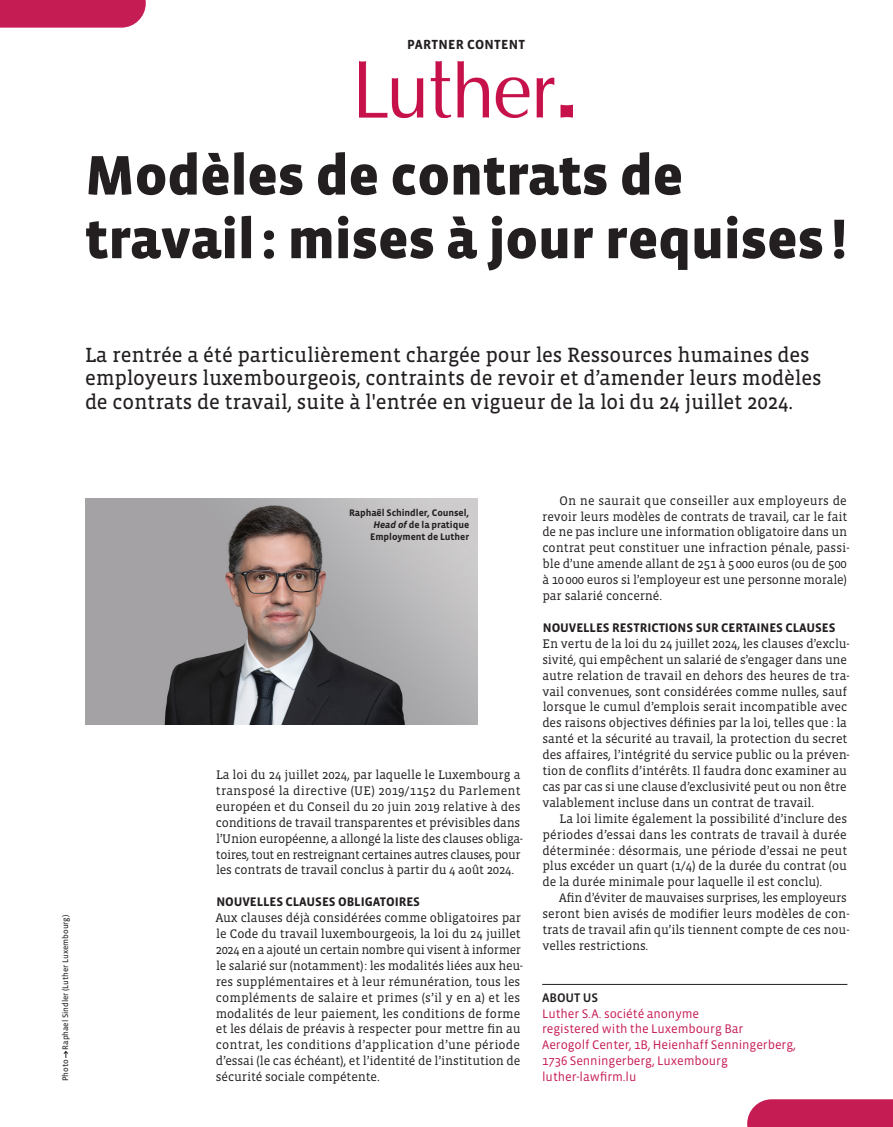
<style>
.page{position:relative;width:893px;height:1127px;background:#fff}
.page>*{position:absolute;margin:0;border:0;box-sizing:border-box;transform-origin:0 0}
._01_titre{font:900 57px/63.6px "Vista Sans OTCE";letter-spacing:-.005em;color:#231f20}
._02_chapo{font:21px/23.9px "Vista Slab OTCE";letter-spacing:-.005em;color:#231f20}
.t1{font:700 13.5px "Vista Sans OTCE";letter-spacing:.02em;color:#231f20}
._03_texte_courant_1e{font:12.75px/15.9px "Vista Slab OTCE";letter-spacing:-.005em;color:#231f20}
._03_texte-courant{font:12.75px/15.9px "Vista Slab OTCE";letter-spacing:-.005em;color:#231f20}
.En_savoir_plus{font:12.75px/15.9px "Vista Sans OTCE";letter-spacing:-.005em;color:#c61c54}
._03_intertitre{font:700 12.75px "Vista Sans OTCE";letter-spacing:-.005em;color:#231f20}
._04_legende{font:700 9.75px/11.9px "Vista Sans OTCE";letter-spacing:-.005em;color:#231f20;text-align:right}
.crédits{font:8.25px "Vista Sans OTCE";letter-spacing:-.005em;color:#231f20}
.s1{font-style:italic}
.s2{font-weight:500;color:#231f20}
</style>
<div class="page">
<hr style="left:542px;top:984px;width:305px;height:1px;background:#231f20">
<img style="left:85px;top:499px;width:393px;height:225px">
<svg style="left:63px;top:1051px;width:6px;height:7px"></svg>
<img style="left:360px;top:62px;width:212px;height:55px">
<div style="left:747px;top:1099px;width:146px;height:28px;background:#c61c54"></div>
<svg style="left:0;top:0;width:146px;height:28px;background:#c8265b"></svg>
<p class="t1" style="left:407px;top:37px;width:120px">PARTNER CONTENT</p>
<p class="_01_titre" style="left:85px;top:143px;width:764px">Modèles de contrats de travail: mises à jour requises !</p>
<p class="_02_chapo" style="left:85px;top:342px;width:738px">La rentrée a été particulièrement chargée pour les Ressources humaines des employeurs luxembourgeois, contraints de revoir et d’amender leurs modèles de contrats de travail, suite à l'entrée en vigueur de la loi du 24 juillet 2024.</p>
<p class="crédits" style="left:61px;top:1081px;width:168px;rotate:-90deg">Photo Raphael Sindler (Luther Luxembourg)</p>
<p class="_04_legende" style="left:349px;top:506px;width:122px">Raphaël Schindler, Counsel,<br><span class="s1">Head of</span> de la pratique<br>Employment de Luther</p>
<p class="_03_texte_courant_1e" style="left:216px;top:767px;width:309px">La loi du 24 juillet 2024, par laquelle le Luxembourg a transposé la directive (UE) 2019/1152 du Parlement européen et du Conseil du 20 juin 2019 relative à des conditions de travail transparentes et prévisibles dans l’Union européenne, a allongé la liste des clauses obliga&shy;toires, tout en restreignant certaines autres clauses, pour les contrats de travail conclus à partir du 4 août 2024.</p>
<p class="_03_intertitre" style="left:216px;top:894px;width:205px">NOUVELLES CLAUSES OBLIGATOIRES</p>
<p class="_03_texte_courant_1e" style="left:216px;top:910px;width:309px">Aux clauses déjà considérées comme obligatoires par le Code du travail luxembourgeois, la loi du 24 juillet 2024 en a ajouté un certain nombre qui visent à informer le salarié sur (notamment): les modalités liées aux heu&shy;res supplémentaires et à leur rémunération, tous les compléments de salaire et primes (s’il y en a) et les modalités de leur paiement, les conditions de forme et les délais de préavis à respecter pour mettre fin au contrat, les conditions d’application d’une période d’essai (le cas échéant), et l’identité de l’institution de sécurité sociale compétente.</p>
<p class="_03_texte-courant" style="left:542px;top:492px;width:309px;text-indent:17px">On ne saurait que conseiller aux employeurs de revoir leurs modèles de contrats de travail, car le fait de ne pas inclure une information obligatoire dans un contrat peut constituer une infraction pénale, passi&shy;ble d’une amende allant de 251 à 5000 euros (ou de 500 à 10000 euros si l’employeur est une personne morale) par salarié concerné.</p>
<p class="_03_intertitre" style="left:543px;top:620px;width:294px">NOUVELLES RESTRICTIONS SUR CERTAINES CLAUSES</p>
<p class="_03_texte_courant_1e" style="left:542px;top:635px;width:309px">En vertu de la loi du 24 juillet 2024, les clauses d’exclu&shy;sivité, qui empêchent un salarié de s’engager dans une autre relation de travail en dehors des heures de tra&shy;vail convenues, sont considérées comme nulles, sauf lorsque le cumul d’emplois serait incompatible avec des raisons objectives définies par la loi, telles que : la santé et la sécurité au travail, la protection du secret des affaires, l’intégrité du service public ou la préven&shy;tion de conflits d’intérêts. Il faudra donc examiner au cas par cas si une clause d’exclusivité peut ou non être valablement incluse dans un contrat de travail.</p>
<p class="_03_texte-courant" style="left:542px;top:810px;width:306px;text-align:justify;text-indent:17px">La loi limite également la possibilité d’inclure des périodes d’essai dans les contrats de travail à durée déterminée : désormais, une période d’essai ne peut plus excéder un quart (1/4) de la durée du contrat (ou de la durée minimale pour laquelle il est conclu).</p>
<p class="_03_texte-courant" style="left:542px;top:890px;width:309px;text-indent:17px">Afin d’éviter de mauvaises surprises, les employeurs seront bien avisés de modifier leurs modèles de con&shy;trats de travail afin qu’ils tiennent compte de ces nou&shy;velles restrictions.</p>
<p class="En_savoir_plus" style="left:542px;top:989px;width:255px"><span class="s2">ABOUT US<br></span>Luther S.A. société anonyme<br>registered with the Luxembourg Bar<br>Aerogolf Center, 1B, Heienhaff Senningerberg,<br>1736 Senningerberg, Luxembourg luther-lawfirm.lu</p>
</div>
